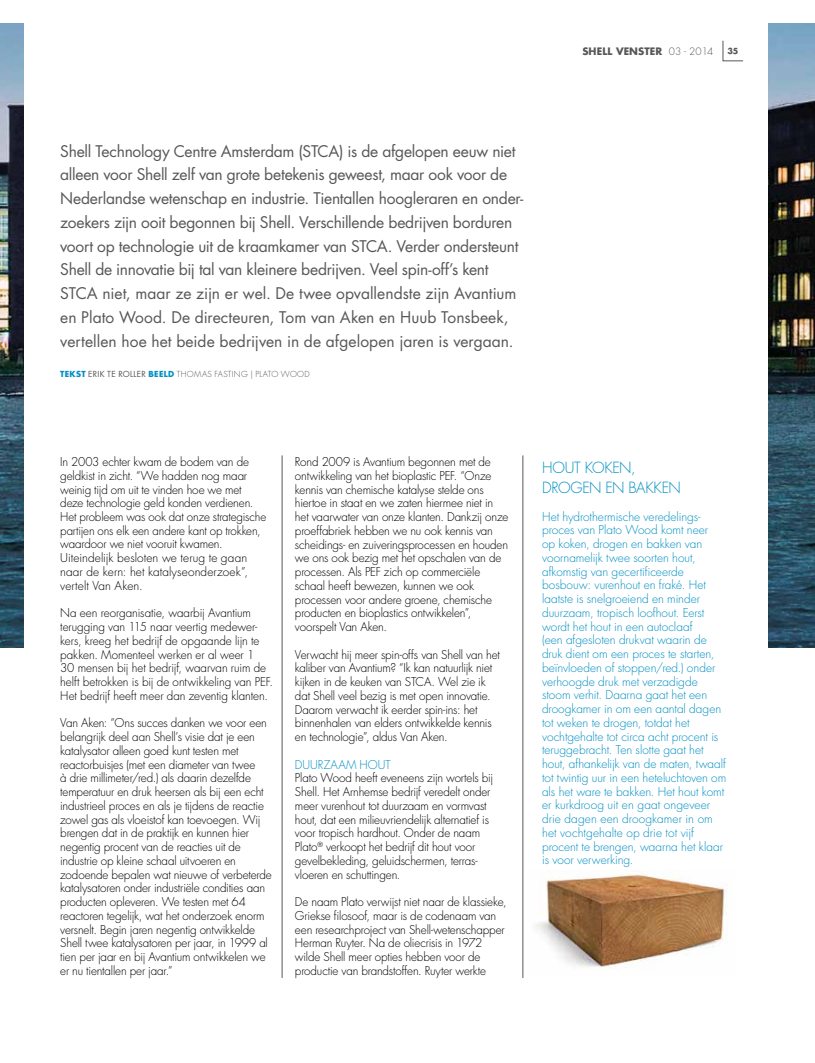
<style>
.page{position:relative;width:815px;height:1063px;background:#fff}
.page>*{position:absolute;margin:0;border:0;box-sizing:border-box;transform-origin:0 0}
.t1{font:15.62px/23.8px "Futura Std";letter-spacing:-.015em;color:#575756}
.t2{font:300 15px/20px "Futura Std";letter-spacing:-.015em;color:#008fc3}
.t3{font:300 11.88px/13.8px "Futura Std";letter-spacing:-.01em;color:#000}
.t4{font:300 11.88px/13.8px "Futura Std";color:#008fc3}
.t5{font:700 10px "Futura Std";letter-spacing:.01em;color:#575756}
.t6{font:300 8.12px "Futura Std";letter-spacing:.035em;color:#575756}
.t7{font:700 8.12px "Futura Std";color:#575756}
.s1{font-weight:300}
.s2{font-weight:700;color:#008fc3}
.s3{font-weight:400}
</style>
<div class="page">
<img style="left:0;top:24px;width:815px;height:623px">
<div style="left:24px;top:0;width:743px;height:1007px;background:#fff"></div>
<hr style="left:523px;top:455px;width:1px;height:523px;background:#575756">
<hr style="left:282px;top:455px;width:1px;height:523px;background:#575756">
<img style="left:536px;top:872px;width:192px;height:97px">
<svg style="left:722px;top:40px;width:21px;height:21px"></svg>
<p class="t5" style="left:582px;top:44px;width:132px">SHELL VENSTER <span class="s1">03 - 2014</span></p>
<p class="t7" style="left:727px;top:46px;width:13px">35</p>
<p class="t1" style="left:60px;top:139px;width:465px">Shell Technology Centre Amsterdam (STCA) is de afgelopen eeuw niet alleen voor Shell zelf van grote betekenis geweest, maar ook voor de Nederlandse wetenschap en industrie. Tientallen hoogleraren en onder&shy;zoekers zijn ooit begonnen bij Shell. Verschillende bedrijven borduren voort op technologie uit de kraamkamer van STCA. Verder ondersteunt Shell de innovatie bij tal van kleinere bedrijven. Veel spin-off’s kent STCA niet, maar ze zijn er wel. De twee opvallendste zijn Avantium en Plato Wood. De directeuren, Tom van Aken en Huub Tonsbeek, vertellen hoe het beide bedrijven in de afgelopen jaren is vergaan.</p>
<p class="t6" style="left:60px;top:369px;width:251px"><span class="s2">TEKST</span> <span class="s3">ERIK TE ROLLER</span> <span class="s2">BEELD</span> THOMAS FASTING | PLATO WOOD</p>
<p class="t3" style="left:60px;top:455px;width:207px">In 2003 echter kwam de bodem van de geldkist in zicht. “We hadden nog maar weinig tijd om uit te vinden hoe we met deze technologie geld konden verdienen.<br>Het probleem was ook dat onze strategische partijen ons elk een andere kant op trokken, waardoor we niet vooruit kwamen.<br>Uiteindelijk besloten we terug te gaan naar de kern: het katalyseonderzoek”, vertelt Van Aken.</p>
<p class="t3" style="left:60px;top:606px;width:214px">Na een reorganisatie, waarbij Avantium terugging van 115 naar veertig medewer&shy;kers, kreeg het bedrijf de opgaande lijn te pakken. Momenteel werken er al weer 1<br>30 mensen bij het bedrijf, waarvan ruim de helft betrokken is bij de ontwikkeling van PEF.<br>Het bedrijf heeft meer dan zeventig klanten.</p>
<p class="t3" style="left:60px;top:716px;width:213px">Van Aken: “Ons succes danken we voor een belangrijk deel aan Shell’s visie dat je een katalysator alleen goed kunt testen met reactorbuisjes (met een diameter van twee<br>à drie millimeter/red.) als daarin dezelfde temperatuur en druk heersen als bij een echt industrieel proces en als je tijdens de reactie zowel gas als vloeistof kan toevoegen. Wij brengen dat in de praktijk en kunnen hier negentig procent van de reacties uit de industrie op kleine schaal uitvoeren en zodoende bepalen wat nieuwe of verbeterde katalysatoren onder industriële condities aan producten opleveren. We testen met 64 reactoren tegelijk, wat het onderzoek enorm versnelt. Begin jaren negentig ontwikkelde Shell twee katalysatoren per jaar, in 1999 al tien per jaar en bij Avantium ontwikkelen we er nu tientallen per jaar.”</p>
<p class="t3" style="left:295px;top:455px;width:215px">Rond 2009 is Avantium begonnen met de ontwikkeling van het bioplastic PEF. “Onze kennis van chemische katalyse stelde ons hiertoe in staat en we zaten hiermee niet in het vaarwater van onze klanten. Dankzij onze proeffabriek hebben we nu ook kennis van scheidings- en zuiveringsprocessen en houden we ons ook bezig met het opschalen van de processen. Als PEF zich op commerciële schaal heeft bewezen, kunnen we ook processen voor andere groene, chemische producten en bioplastics ontwikkelen”, voorspelt Van Aken.</p>
<p class="t3" style="left:295px;top:648px;width:206px">Verwacht hij meer spin-offs van Shell van het kaliber van Avantium? “Ik kan natuurlijk niet kijken in de keuken van STCA. Wel zie ik dat Shell veel bezig is met open innovatie.<br>Daarom verwacht ik eerder spin-ins: het binnenhalen van elders ontwikkelde kennis en technologie”, aldus Van Aken.</p>
<p class="t4" style="left:295px;top:758px;width:97px">DUURZAAM HOUT</p>
<p class="t3" style="left:295px;top:771px;width:200px">Plato Wood heeft eveneens zijn wortels bij Shell. Het Arnhemse bedrijf veredelt onder meer vurenhout tot duurzaam en vormvast hout, dat een milieuvriendelijk alternatief is voor tropisch hardhout. Onder de naam Plato<sup>®</sup> verkoopt het bedrijf dit hout voor gevelbekleding, geluidschermen, terras&shy;vloeren en schuttingen.</p>
<p class="t3" style="left:295px;top:895px;width:213px">De naam Plato verwijst niet naar de klassieke, Griekse filosoof, maar is de codenaam van een researchproject van Shell-wetenschapper Herman Ruyter. Na de oliecrisis in 1972 wilde Shell meer opties hebben voor de productie van brandstoffen. Ruyter werkte</p>
<p class="t2" style="left:542px;top:458px;width:140px">HOUT KOKEN,<br>DROGEN EN BAKKEN</p>
<p class="t4" style="left:542px;top:510px;width:186px">Het hydrothermische veredelings&shy;proces van Plato Wood komt neer<br>op koken, drogen en bakken van voornamelijk twee soorten hout, afkomstig van gecertificeerde bosbouw: vurenhout en fraké. Het laatste is snelgroeiend en minder duurzaam, tropisch loofhout. Eerst wordt het hout in een autoclaaf<br>(een afgesloten drukvat waarin de druk dient om een proces te starten, beïnvloeden of stoppen/red.) onder verhoogde druk met verzadigde stoom verhit. Daarna gaat het een droogkamer in om een aantal dagen tot weken te drogen, totdat het vochtgehalte tot circa acht procent is teruggebracht. Ten slotte gaat het hout, afhankelijk van de maten, twaalf tot twintig uur in een heteluchtoven om als het ware te bakken. Het hout komt er kurkdroog uit en gaat ongeveer drie dagen een droogkamer in om het vochtgehalte op drie tot vijf procent te brengen, waarna het klaar is voor verwerking.</p>
</div>
